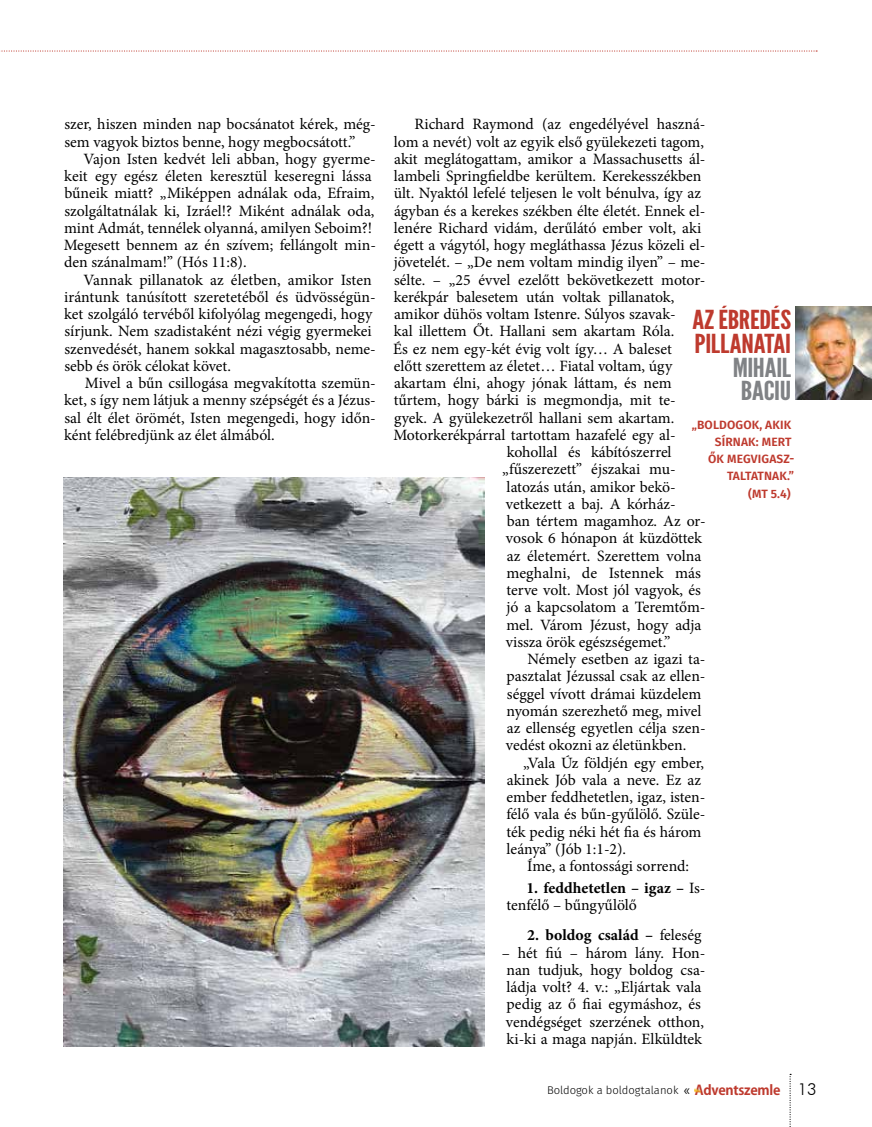
<style>
.page{position:relative;width:872px;height:1127px;background:#fff}
.page>*{position:absolute;margin:0;border:0;box-sizing:border-box;transform-origin:0 0}
.t1{font:26.1px/23.7px "League Gothic";letter-spacing:-.005em;color:#be3a2e;scale:1.2 1}
.t2{font:26.1px/23.7px "League Gothic";letter-spacing:-.01em;color:#808285;text-align:center;scale:1.2 1}
.t3{font:15.75px/17.2px "Minion Pro";color:#000}
.t4{font:700 15.75px "Minion Pro";letter-spacing:.005em;color:#000}
.t5{font:600 12px/17.2px "Fira Sans";letter-spacing:.01em;color:#be3a2e;text-align:right}
.t6{font:300 11.25px "Fira Sans";color:#000}
.s1{font-weight:700}
.s2{font-weight:400}
.s3{font-family:"Koz Go Pr 6 N";font-weight:400;font-size:13.5px}
.s4{font-family:"Koz Go Pr 6 N";font-weight:700;font-size:13.5px;color:#be3a2e}
.s5{font-family:"Futura BT";font-size:16.5px}
</style>
<div class="page">
<img style="left:795px;top:306px;width:77px;height:94px">
<svg style="left:0;top:50px;width:817px;height:2px"></svg>
<img style="left:64px;top:477px;width:421px;height:569px">
<svg style="left:789px;top:1074px;width:2px;height:53px"></svg>
<svg style="left:695px;top:1088px;width:5px;height:4px"></svg>
<p class="t3" style="left:64px;top:116px;width:313px">szer, hiszen minden nap bocsánatot kérek, még&shy;sem vagyok biztos benne, hogy megbocsátott.”</p>
<p class="t3" style="left:64px;top:150px;width:314px;text-indent:20px">Vajon Isten kedvét leli abban, hogy gyerme&shy;keit egy egész életen keresztül keseregni lássa bűneik miatt? „Miképpen adnálak oda, Efraim, szolgáltatnálak ki, Izráel!? Miként adnálak oda, mint Admát, tennélek olyanná, amilyen Seboim?!<br>Megesett bennem az én szívem; fellángolt min&shy;den szánalmam!” (Hós 11:8).</p>
<p class="t3" style="left:64px;top:271px;width:313px;text-indent:19px">Vannak pillanatok az életben, amikor Isten irántunk tanúsított szeretetéből és üdvösségün&shy;ket szolgáló tervéből kifolyólag megengedi, hogy sírjunk. Nem szadistaként nézi végig gyermekei szenvedését, hanem sokkal magasztosabb, neme&shy;sebb és örök célokat követ.</p>
<p class="t3" style="left:64px;top:374px;width:313px;text-align:justify;text-indent:21px">Mivel a bűn csillogása megvakította szemün&shy;ket, s így nem látjuk a menny szépségét és a Jézus&shy;sal élt élet örömét, Isten megengedi, hogy időn&shy;ként felébredjünk az élet álmából.</p>
<p class="t3" style="left:414px;top:116px;width:292px">Richard Raymond (az engedélyével haszná-</p>
<p class="t3" style="left:394px;top:133px;width:312px">lom a nevét) volt az egyik első gyülekezeti tagom,</p>
<p class="t3" style="left:394px;top:150px;width:313px">akit meglátogattam, amikor a Massachusetts ál-</p>
<p class="t3" style="left:394px;top:167px;width:309px">lambeli Springfieldbe kerültem. Kerekesszékben</p>
<p class="t3" style="left:394px;top:185px;width:309px">ült. Nyaktól lefelé teljesen le volt bénulva, így az</p>
<p class="t3" style="left:394px;top:202px;width:313px">ágyban és a kerekes székben élte életét. Ennek el-</p>
<p class="t3" style="left:394px;top:219px;width:309px">lenére Richard vidám, derűlátó ember volt, aki</p>
<p class="t3" style="left:394px;top:236px;width:313px">égett a vágytól, hogy megláthassa Jézus közeli el-</p>
<p class="t3" style="left:394px;top:254px;width:313px">jövetelét. – „De nem voltam mindig ilyen” – me-</p>
<p class="t3" style="left:394px;top:271px;width:313px">sélte. – „25 évvel ezelőtt bekövetkezett motor-</p>
<p class="t3" style="left:394px;top:288px;width:282px">kerékpár balesetem után voltak pillanatok,</p>
<p class="t3" style="left:394px;top:305px;width:283px">amikor dühös voltam Istenre. Súlyos szavak-</p>
<p class="t3" style="left:394px;top:323px;width:282px">kal illettem Őt. Hallani sem akartam Róla.</p>
<p class="t3" style="left:393px;top:340px;width:280px">És ez nem egy-két évig volt így… A baleset</p>
<p class="t3" style="left:394px;top:357px;width:280px">előtt szerettem az életet… Fiatal voltam, úgy</p>
<p class="t3" style="left:394px;top:374px;width:279px">akartam élni, ahogy jónak láttam, és nem</p>
<p class="t3" style="left:394px;top:392px;width:283px">tűrtem, hogy bárki is megmondja, mit te-</p>
<p class="t3" style="left:394px;top:409px;width:282px">gyek. A gyülekezetről hallani sem akartam.</p>
<p class="t3" style="left:393px;top:426px;width:284px">Motorkerékpárral tartottam hazafelé egy al-</p>
<p class="t3" style="left:506px;top:443px;width:166px">kohollal és kábítószerrel</p>
<p class="t3" style="left:502px;top:461px;width:175px">„fűszerezett” éjszakai mu-</p>
<p class="t3" style="left:506px;top:478px;width:171px">latozás után, amikor bekö-</p>
<p class="t3" style="left:506px;top:495px;width:171px">vetkezett a baj. A kórház-</p>
<p class="t3" style="left:507px;top:512px;width:200px">ban tértem magamhoz. Az or-</p>
<p class="t3" style="left:506px;top:530px;width:198px">vosok 6 hónapon át küzdöttek</p>
<p class="t3" style="left:507px;top:547px;width:196px">az életemért. Szerettem volna</p>
<p class="t3" style="left:506px;top:564px;width:196px">meghalni, de Istennek más</p>
<p class="t3" style="left:506px;top:582px;width:196px">terve volt. Most jól vagyok, és</p>
<p class="t3" style="left:506px;top:599px;width:201px">jó a kapcsolatom a Teremtőm-</p>
<p class="t3" style="left:506px;top:616px;width:196px">mel. Várom Jézust, hogy adja</p>
<p class="t3" style="left:506px;top:633px;width:166px">vissza örök egészségemet.”</p>
<p class="t3" style="left:527px;top:651px;width:180px">Némely esetben az igazi ta-</p>
<p class="t3" style="left:506px;top:668px;width:200px">pasztalat Jézussal csak az ellen-</p>
<p class="t3" style="left:507px;top:685px;width:196px">séggel vívott drámai küzdelem</p>
<p class="t3" style="left:506px;top:702px;width:196px">nyomán szerezhető meg, mivel</p>
<p class="t3" style="left:507px;top:720px;width:200px">az ellenség egyetlen célja szen-</p>
<p class="t3" style="left:506px;top:737px;width:182px">vedést okozni az életünkben.</p>
<p class="t3" style="left:523px;top:754px;width:182px">„Vala Úz földjén egy ember,</p>
<p class="t3" style="left:507px;top:771px;width:196px">akinek Jób vala a neve. Ez az</p>
<p class="t3" style="left:506px;top:789px;width:200px">ember feddhetetlen, igaz, isten-</p>
<p class="t3" style="left:506px;top:806px;width:201px">félő vala és bűn-gyűlölő. Szüle-</p>
<p class="t3" style="left:506px;top:823px;width:196px">ték pedig néki hét fia és három</p>
<p class="t3" style="left:506px;top:840px;width:121px">leánya” (Jób 1:1-2).</p>
<p class="t3" style="left:527px;top:857px;width:163px">Íme, a fontossági sorrend:</p>
<p class="t3" style="left:506px;top:879px;width:201px;text-indent:20px"><span class="s1">1. feddhetetlen – igaz –</span> Is&shy;tenfélő – bűngyűlölő</p>
<p class="t4" style="left:527px;top:924px;width:176px">2. boldog család – <span class="s2">feleség</span></p>
<p class="t3" style="left:502px;top:944px;width:205px">– hét fiú – három lány. Hon&shy;nan tudjuk, hogy boldog csa&shy;ládja volt? 4. v.: „Eljártak vala pedig az ő fiai egymáshoz, és vendégséget szerzének otthon, ki-ki a maga napján. Elküldtek</p>
<h1 class="t1" style="left:692px;top:308px;width:84px">AZ ÉBREDÉS<br>PILLANATAI</h1>
<h1 class="t2" style="left:733px;top:356px;width:50px">MIHAIL<br>BACIU</h1>
<p class="t5" style="left:691px;top:416px;width:104px">„BOLDOGOK, AKIK<br>SÍRNAK: MERT<br>ŐK MEGVIGASZ-<br>TALTATNAK.”<br>(MT 5.4)</p>
<p class="t6" style="left:547px;top:1082px;width:271px">Boldogok a boldogtalanok <span class="s3">«</span> <span class="s4">Adventszemle</span> <span class="s5">13</span></p>
</div>
